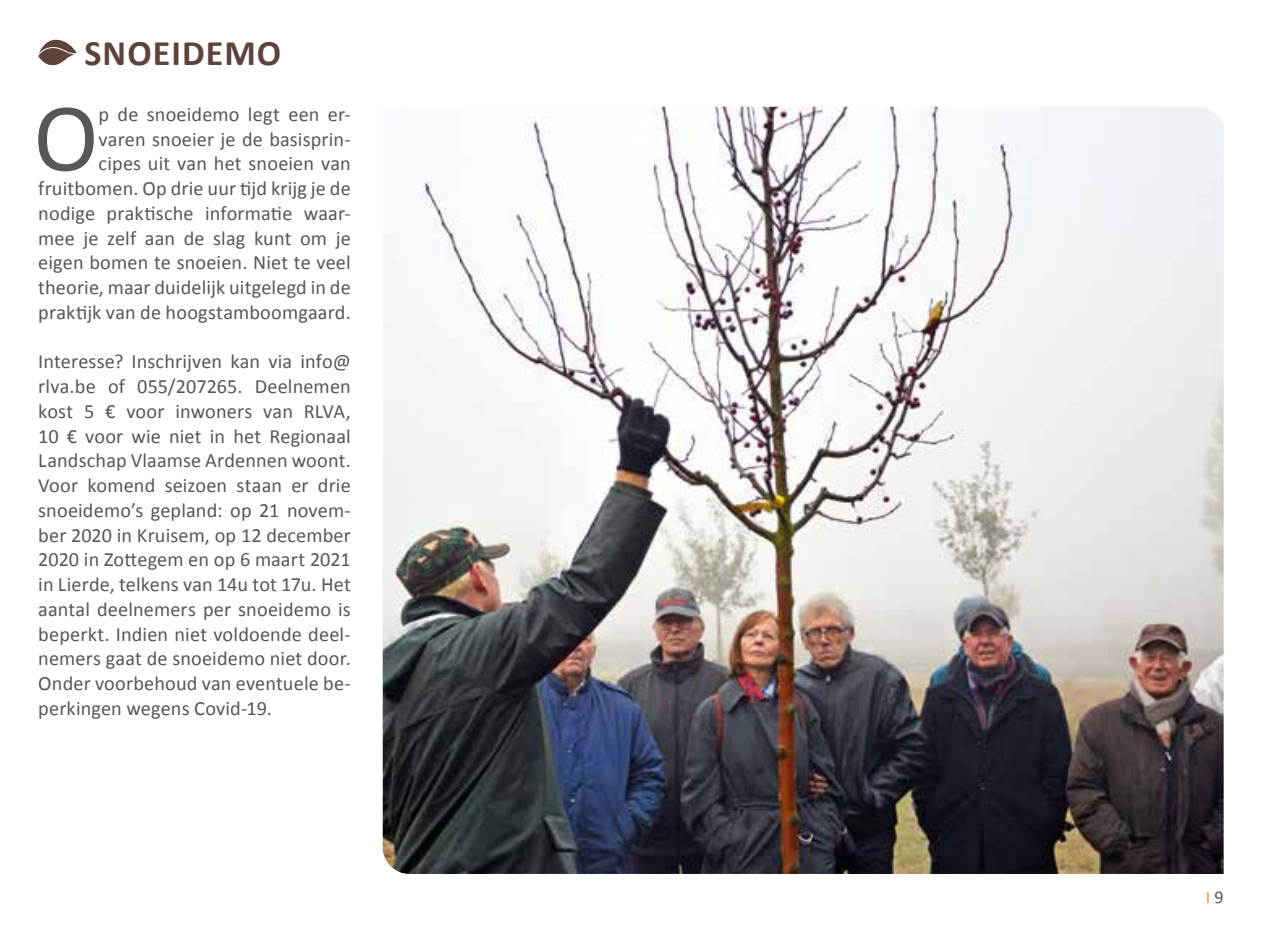
<style>
.page{position:relative;width:1263px;height:925px;background:#fff}
.page>*{position:absolute;margin:0;border:0;box-sizing:border-box;transform-origin:0 0}
.t1{font:98.33px "Calibri";color:#575756}
.t2{font:700 36px "Calibri";letter-spacing:.03em;color:#60423c}
.t3{font:20.25px/24.8px "Calibri";letter-spacing:.005em;color:#575756;text-align:right}
.t4{font:18px "Calibri";color:#f09544}
.s1{color:#575756}
</style>
<div class="page">
<svg style="left:38px;top:39px;width:39px;height:27px"></svg>
<img style="left:383px;top:107px;width:841px;height:767px">
<h2 class="t2" style="left:85px;top:31px;width:198px">SNOEIDEMO</h2>
<p class="t3" style="left:38px;top:101px;width:314px">p de snoeidemo legt een er-<br>varen snoeier je de basisprin-<br>cipes uit van het snoeien van fruitbomen. Op drie uur tijd krijg je de nodige praktische informatie waar&shy;mee je zelf aan de slag kunt om je eigen bomen te snoeien. Niet te veel theorie, maar duidelijk uitgelegd in de praktijk van de hoogstamboomgaard.</p>
<p class="t3" style="left:38px;top:348px;width:314px;text-align:justify">Interesse? Inschrijven kan via info@ rlva.be of 055/207265. Deelnemen kost 5 € voor inwoners van RLVA, 10 € voor wie niet in het Regionaal Landschap Vlaamse Ardennen woont.<br>Voor komend seizoen staan er drie snoeidemo’s gepland: op 21 novem&shy;ber 2020 in Kruisem, op 12 december 2020 in Zottegem en op 6 maart 2021 in Lierde, telkens van 14u tot 17u. Het aantal deelnemers per snoeidemo is beperkt. Indien niet voldoende deel&shy;nemers gaat de snoeidemo niet door.<br>Onder voorbehoud van eventuele be&shy;perkingen wegens Covid-19.</p>
<h1 class="t1" style="left:34px;top:77px;width:67px">O</h1>
<p class="t4" style="left:1206px;top:886px;width:19px">I<span class="s1">9</span></p>
</div>
